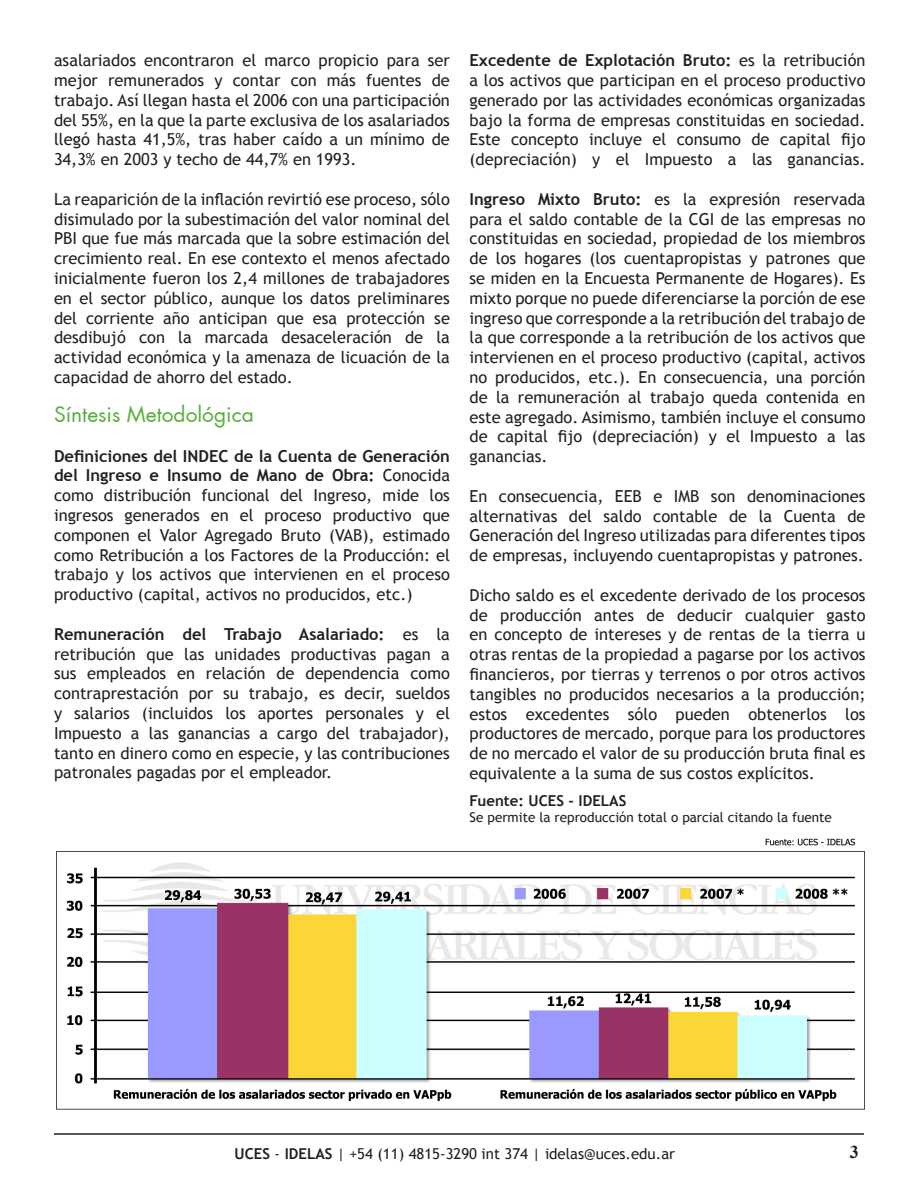
<style>
.page{position:relative;width:918px;height:1188px;background:#fff}
.page>*{position:absolute;margin:0;border:0;box-sizing:border-box;transform-origin:0 0}
.t1{font:21px "Futura";color:#57ae3e}
.t2{font:700 18px "Times New Roman";color:#231f20}
.t3{font:16.5px/19.8px "Trebuchet MS";color:#231f20;text-align:justify}
.t4{font:15px "Trebuchet MS";color:#231f20}
.t5{font:700 15px "Trebuchet MS";color:#231f20}
.t6{font:13.5px "Trebuchet MS";color:#231f20}
.s1{font-weight:700}
</style>
<div class="page">
<hr style="left:54px;top:1133px;width:810px;height:2px;background:#231f20">
<img style="left:56px;top:838px;width:809px;height:272px">
<p class="t3" style="left:54px;top:51px;width:397px">asalariados encontraron el marco propicio para ser mejor remunerados y contar con más fuentes de trabajo. Así llegan hasta el 2006 con una participación del 55%, en la que la parte exclusiva de los asalariados llegó hasta 41,5%, tras haber caído a un mínimo de 34,3% en 2003 y techo de 44,7% en 1993.</p>
<p class="t3" style="left:54px;top:189px;width:398px">La reaparición de la inflación revirtió ese proceso, sólo disimulado por la subestimación del valor nominal del PBI que fue más marcada que la sobre estimación del crecimiento real. En ese contexto el menos afectado inicialmente fueron los 2,4 millones de trabajadores en el sector público, aunque los datos preliminares del corriente año anticipan que esa protección se desdibujó con la marcada desaceleración de la actividad económica y la amenaza de licuación de la capacidad de ahorro del estado.</p>
<p class="t1" style="left:54px;top:401px;width:201px">Síntesis Metodológica</p>
<p class="t3" style="left:54px;top:446px;width:398px"><span class="s1">Definiciones del INDEC de la Cuenta de Generación del Ingreso e Insumo de Mano de Obra:</span> Conocida como distribución funcional del Ingreso, mide los ingresos generados en el proceso productivo que componen el Valor Agregado Bruto (VAB), estimado como Retribución a los Factores de la Producción: el trabajo y los activos que intervienen en el proceso productivo (capital, activos no producidos, etc.)</p>
<p class="t3" style="left:54px;top:624px;width:398px"><span class="s1">Remuneración del Trabajo Asalariado:</span> es la retribución que las unidades productivas pagan a sus empleados en relación de dependencia como contraprestación por su trabajo, es decir, sueldos y salarios (incluidos los aportes personales y el Impuesto a las ganancias a cargo del trabajador), tanto en dinero como en especie, y las contribuciones patronales pagadas por el empleador.</p>
<p class="t3" style="left:470px;top:51px;width:398px"><span class="s1">Excedente de Explotación Bruto:</span> es la retribución a los activos que participan en el proceso productivo generado por las actividades económicas organizadas bajo la forma de empresas constituidas en sociedad.<br>Este concepto incluye el consumo de capital fijo (depreciación) y el Impuesto a las ganancias.</p>
<p class="t3" style="left:470px;top:189px;width:398px"><span class="s1">Ingreso Mixto Bruto:</span> es la expresión reservada para el saldo contable de la CGI de las empresas no constituidas en sociedad, propiedad de los miembros de los hogares (los cuentapropistas y patrones que se miden en la Encuesta Permanente de Hogares). Es mixto porque no puede diferenciarse la porción de ese ingreso que corresponde a la retribución del trabajo de la que corresponde a la retribución de los activos que intervienen en el proceso productivo (capital, activos no producidos, etc.). En consecuencia, una porción de la remuneración al trabajo queda contenida en este agregado. Asimismo, también incluye el consumo de capital fijo (depreciación) y el Impuesto a las ganancias.</p>
<p class="t3" style="left:470px;top:486px;width:397px">En consecuencia, EEB e IMB son denominaciones alternativas del saldo contable de la Cuenta de Generación del Ingreso utilizadas para diferentes tipos de empresas, incluyendo cuentapropistas y patrones.</p>
<p class="t3" style="left:470px;top:585px;width:398px">Dicho saldo es el excedente derivado de los procesos de producción antes de deducir cualquier gasto en concepto de intereses y de rentas de la tierra u otras rentas de la propiedad a pagarse por los activos financieros, por tierras y terrenos o por otros activos tangibles no producidos necesarios a la producción; estos excedentes sólo pueden obtenerlos los productores de mercado, porque para los productores de no mercado el valor de su producción bruta final es equivalente a la suma de sus costos explícitos.</p>
<p class="t5" style="left:470px;top:792px;width:158px">Fuente: UCES - IDELAS</p>
<p class="t6" style="left:470px;top:810px;width:364px">Se permite la reproducción total o parcial citando la fuente</p>
<p class="t4" style="left:235px;top:1145px;width:442px"><span class="s1">UCES</span> - <span class="s1">IDELAS</span> | +54 (11) 4815-3290 int 374 | idelas@uces.edu.ar</p>
<p class="t2" style="left:850px;top:1140px;width:10px">3</p>
</div>
